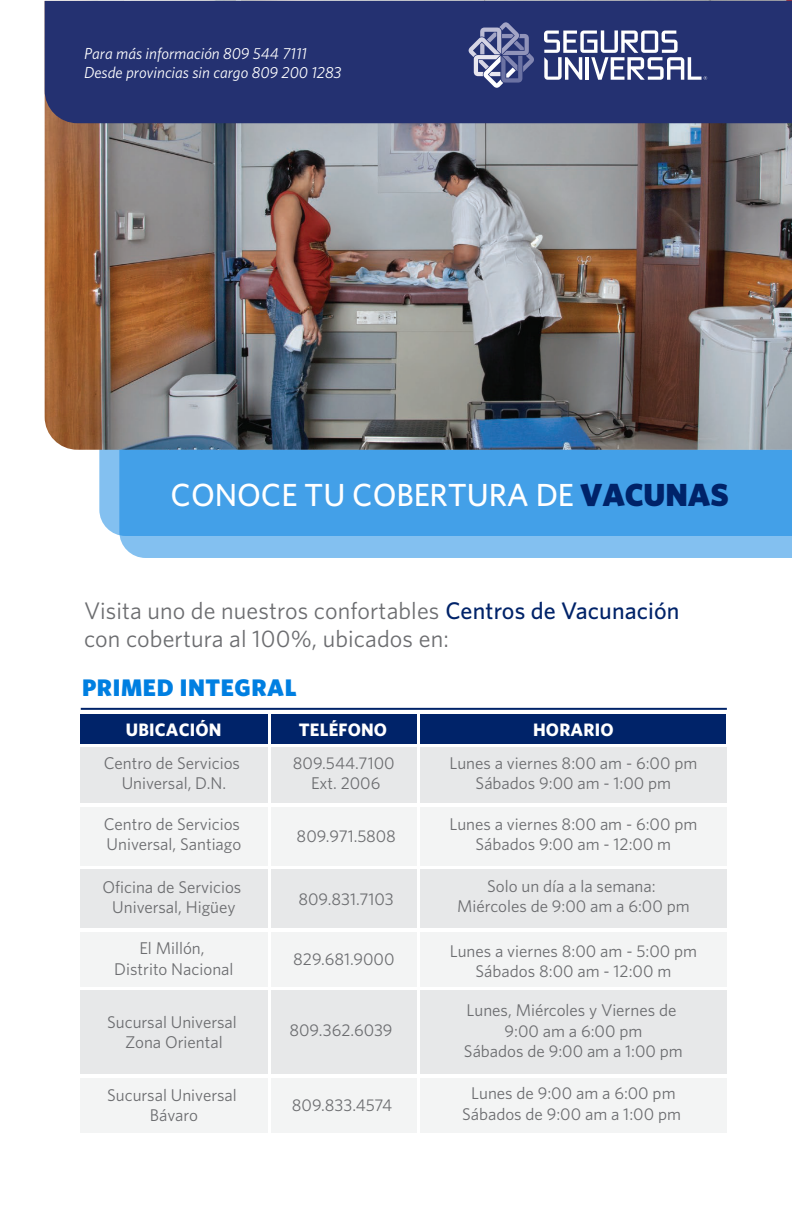
<style>
.page{position:relative;width:792px;height:1224px;background:#fff}
.page>*{position:absolute;margin:0;border:0;box-sizing:border-box;transform-origin:0 0}
.t1{font:500 32px "Whitney";letter-spacing:-.005em;color:#fff}
.t2{font:24px/28px "Whitney";letter-spacing:.005em;color:#6c6d70}
.t3{font:900 24px "Whitney";letter-spacing:.025em;color:#007fe1}
.t4{font:700 18px "Whitney";letter-spacing:.01em;color:#fff}
.t5{font:17px/20.4px "Whitney";color:#6c6d70;text-align:center}
.t6{font:italic 16px/19px "Whitney";color:#fff}
.s1{font-weight:900;color:#002369}
.s2{font-weight:500;color:#002369}
</style>
<div class="page">
<svg style="left:99px;top:450px;width:20px;height:85px;background:#8ec5f1"></svg>
<svg style="left:119px;top:450px;width:673px;height:108px;background:#50a6e9"></svg>
<img style="left:45px;top:0;width:747px;height:450px">
<div style="left:45px;top:1px;width:747px;height:122px;background:#243171"></div>
<hr style="left:81px;top:708px;width:646px;height:2px;background:#002369">
<div style="left:271px;top:714px;width:145px;height:30px;background:#002369"></div>
<div style="left:271px;top:747px;width:146px;height:56px;background:#e7e8e9"></div>
<div style="left:271px;top:807px;width:146px;height:59px;background:#f3f4f4"></div>
<div style="left:271px;top:870px;width:146px;height:58px;background:#e7e8e9"></div>
<div style="left:271px;top:932px;width:146px;height:55px;background:#f3f4f4"></div>
<div style="left:271px;top:1078px;width:146px;height:55px;background:#f3f4f4"></div>
<div style="left:271px;top:991px;width:146px;height:83px;background:#e7e8e9"></div>
<div style="left:80px;top:714px;width:187px;height:30px;background:#002369"></div>
<div style="left:80px;top:747px;width:188px;height:56px;background:#e7e8e9"></div>
<div style="left:80px;top:807px;width:188px;height:59px;background:#f3f4f4"></div>
<div style="left:80px;top:870px;width:188px;height:58px;background:#e7e8e9"></div>
<div style="left:80px;top:932px;width:188px;height:55px;background:#f3f4f4"></div>
<div style="left:80px;top:1078px;width:188px;height:55px;background:#f3f4f4"></div>
<div style="left:80px;top:991px;width:188px;height:83px;background:#e7e8e9"></div>
<div style="left:421px;top:714px;width:305px;height:30px;background:#002369"></div>
<div style="left:420px;top:747px;width:307px;height:56px;background:#e7e8e9"></div>
<div style="left:420px;top:807px;width:307px;height:59px;background:#f3f4f4"></div>
<div style="left:420px;top:870px;width:307px;height:58px;background:#e7e8e9"></div>
<div style="left:420px;top:932px;width:307px;height:55px;background:#f3f4f4"></div>
<div style="left:420px;top:1078px;width:307px;height:55px;background:#f3f4f4"></div>
<div style="left:420px;top:991px;width:307px;height:83px;background:#e7e8e9"></div>
<svg style="left:469px;top:22px;width:65px;height:66px;background:#626a99"></svg>
<svg style="left:544px;top:30px;width:163px;height:50px"></svg>
<p class="t6" style="left:84px;top:44px;width:259px">Para más información 809 544 7111<br>Desde provincias sin cargo 809 200 1283</p>
<h1 class="t1" style="left:171px;top:476px;width:560px">CONOCE TU COBERTURA DE <span class="s1">VACUNAS</span></h1>
<h2 class="t2" style="left:84px;top:597px;width:597px">Visita uno de nuestros confortables <span class="s2">Centros de Vacunación </span>con cobertura al 100%, ubicados en:</h2>
<h2 class="t3" style="left:82px;top:673px;width:216px">PRIMED INTEGRAL</h2>
<p class="t4" style="left:299px;top:719px;width:90px">TELÉFONO</p>
<p class="t5" style="left:293px;top:753px;width:103px">809.544.7100<br>Ext. 2006</p>
<p class="t4" style="left:126px;top:719px;width:97px">UBICACIÓN</p>
<p class="t5" style="left:104px;top:753px;width:138px">Centro de Servicios<br>Universal, D.N.</p>
<p class="t5" style="left:104px;top:813px;width:139px;text-align:left">Centro de Servicios<br>Universal, Santiago</p>
<p class="t5" style="left:103px;top:876px;width:140px">Oficina de Servicios<br>Universal, Higüey</p>
<p class="t5" style="left:114px;top:938px;width:121px">El Millón,<br>Distrito Nacional</p>
<p class="t4" style="left:533px;top:719px;width:82px">HORARIO</p>
<p class="t5" style="left:449px;top:753px;width:249px">Lunes a viernes 8:00 am - 6:00 pm<br>Sábados 9:00 am - 1:00 pm</p>
<p class="t5" style="left:449px;top:813px;width:249px">Lunes a viernes 8:00 am - 6:00 pm<br>Sábados 9:00 am - 12:00 m</p>
<p class="t5" style="left:297px;top:825px;width:101px">809.971.5808</p>
<p class="t5" style="left:457px;top:876px;width:234px">Solo un día a la semana:<br>Miércoles de 9:00 am a 6:00 pm</p>
<p class="t5" style="left:298px;top:888px;width:97px">809.831.7103</p>
<p class="t5" style="left:450px;top:940px;width:249px">Lunes a viernes 8:00 am - 5:00 pm<br>Sábados 8:00 am - 12:00 m</p>
<p class="t5" style="left:293px;top:949px;width:103px">829.681.9000</p>
<p class="t5" style="left:107px;top:1011px;width:131px">Sucursal Universal<br>Zona Oriental</p>
<p class="t5" style="left:107px;top:1084px;width:131px">Sucursal Universal<br>Bávaro</p>
<p class="t5" style="left:289px;top:1019px;width:105px">809.362.6039</p>
<p class="t5" style="left:292px;top:1095px;width:102px">809.833.4574</p>
<p class="t5" style="left:464px;top:1000px;width:220px">Lunes, Miércoles y Viernes de<br>9:00 am a 6:00 pm<br>Sábados de 9:00 am a 1:00 pm</p>
<p class="t5" style="left:462px;top:1083px;width:220px">Lunes de 9:00 am a 6:00 pm<br>Sábados de 9:00 am a 1:00 pm</p>
</div>
